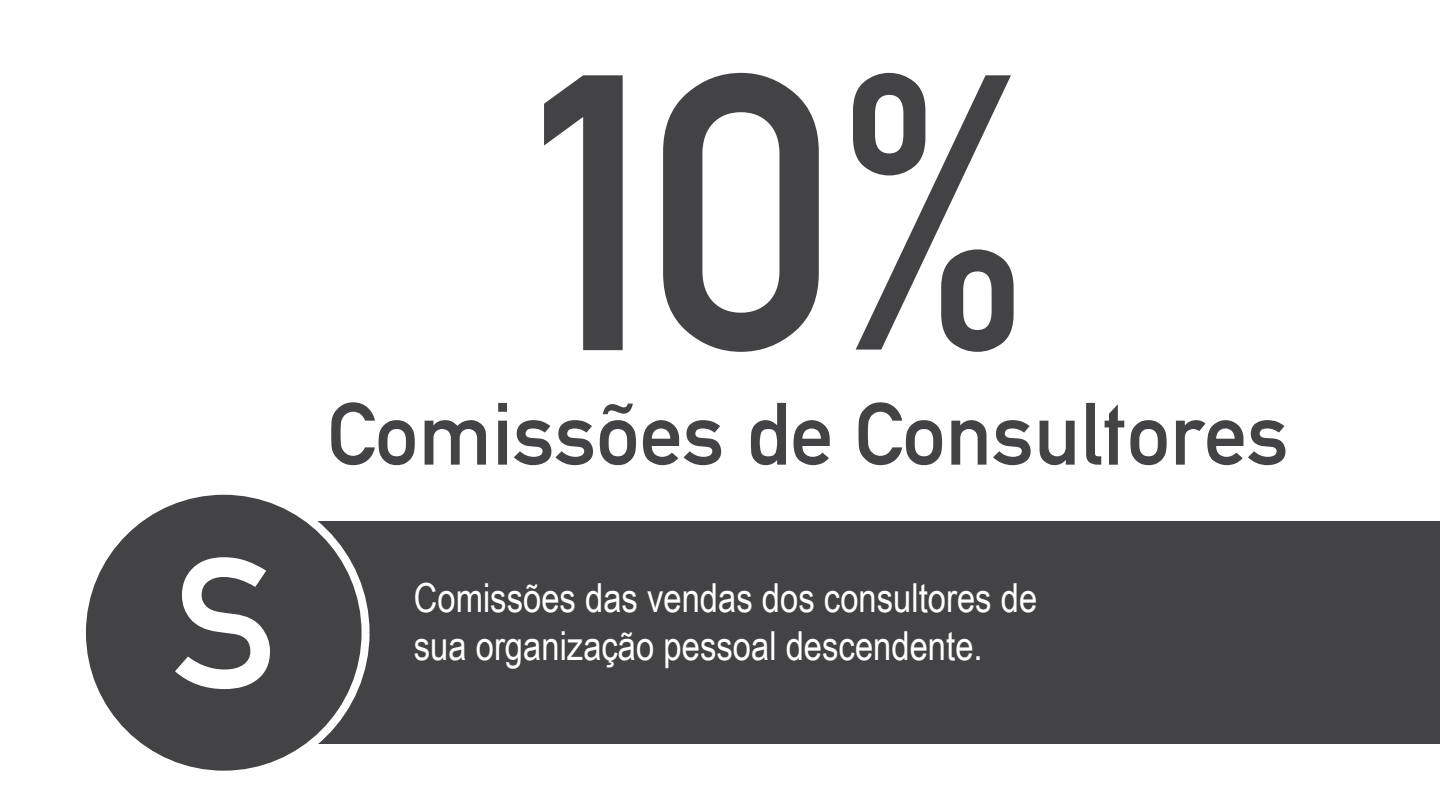
<style>
.page{position:relative;width:1440px;height:811px;background:#fff}
.page>*{position:absolute;margin:0;border:0;box-sizing:border-box;transform-origin:0 0}
.t1{font:385px "Alte DIN1451 Mittelschrift";color:#434345}
.t2{font:182px "Alte DIN1451 Mittelschrift";color:#fff}
.t3{font:86.6px "Alte DIN1451 Mittelschrift";color:#434345}
.t4{font:40px/48px "Arial Narrow";color:#fff}
</style>
<div class="page">
<div style="left:280px;top:521px;width:1160px;height:222px;background:#434345"></div>
<div style="left:78px;top:486px;width:292px;height:292px;background:#434345;border:8px solid #fff;border-radius:50%"></div>
<h2 class="t2" style="left:173px;top:514px;width:106px">S</h2>
<h1 class="t1" style="left:518px;top:-18px;width:516px">10%</h1>
<h3 class="t3" style="left:327px;top:381px;width:963px">Comissões de Consultores</h3>
<p class="t4" style="left:414px;top:572px;width:625px">Comissões das vendas dos consultores de sua organização pessoal descendente.</p>
</div>
